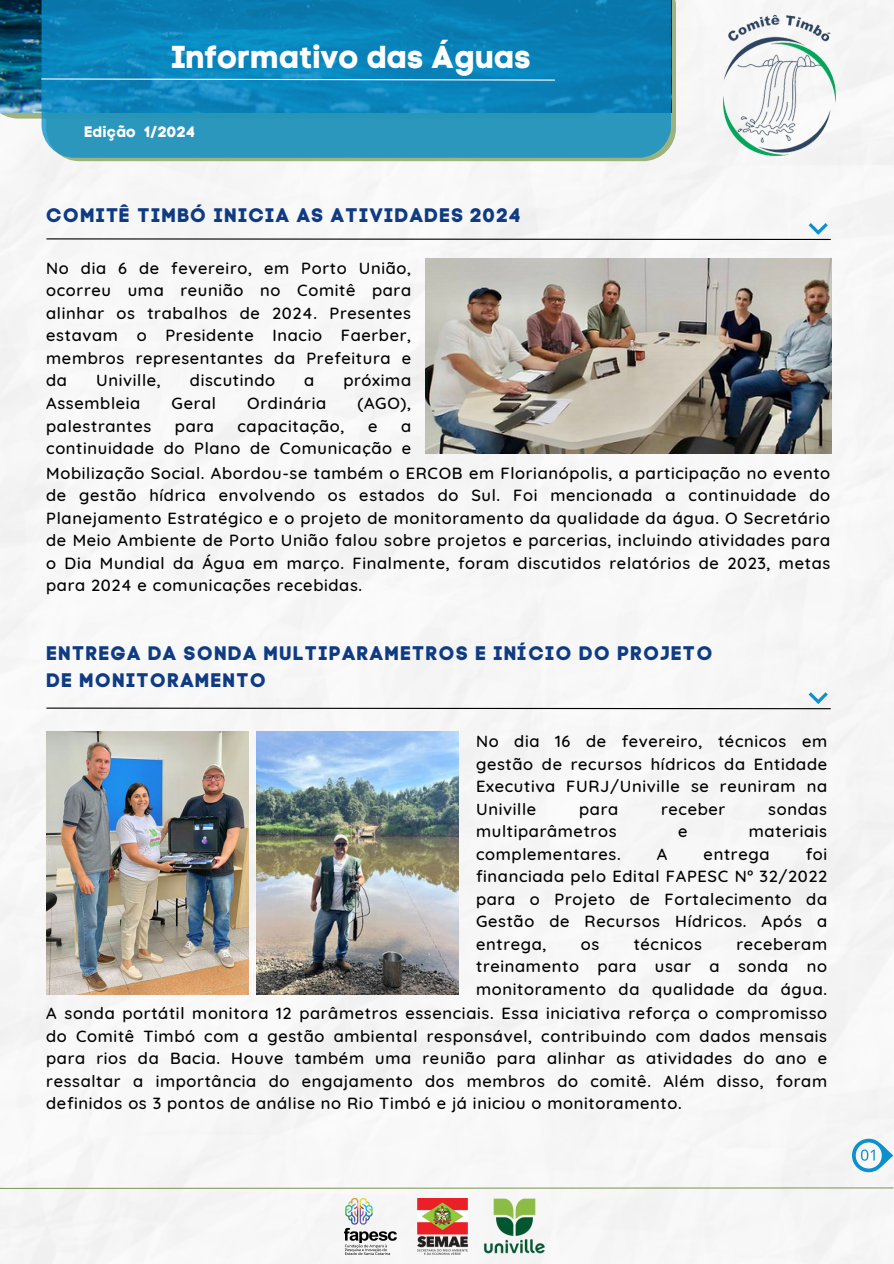
<style>
.page{position:relative;width:894px;height:1264px;background:#fff}
.page>*{position:absolute;margin:0;border:0;box-sizing:border-box;transform-origin:0 0}
.t1{font:31.5px "Code Pro Bold LC";color:#fff}
.t2{font:19.5px/27px "Code Pro Bold LC";letter-spacing:.06em;color:#0f3b83}
.t3{font:500 16.5px/22.5px "Quicksand";letter-spacing:.04em;color:#000;text-align:justify}
.t4{font:15px "Code Pro Bold LC";letter-spacing:.02em;color:#fff}
.s1{color:#fff}
</style>
<div class="page">
<img style="left:0;top:0;width:893px;height:1263px">
<img style="left:46px;top:732px;width:203px;height:262px">
<img style="left:257px;top:732px;width:201px;height:262px">
<svg style="left:0;top:1186px;width:893px;height:3px"></svg>
<img style="left:479px;top:1194px;width:70px;height:63px">
<img style="left:344px;top:1198px;width:52px;height:55px">
<img style="left:417px;top:1198px;width:50px;height:55px">
<img style="left:721px;top:10px;width:116px;height:151px">
<svg style="left:46px;top:0;width:629px;height:161px;background:#9db186"></svg>
<img style="left:0;top:0;width:42px;height:113px">
<svg style="left:42px;top:0;width:629px;height:158px;background:#1588b9"></svg>
<svg style="left:41px;top:78px;width:514px;height:3px;background:#67b2d5"></svg>
<svg style="left:851px;top:1138px;width:42px;height:34px"></svg>
<img style="left:425px;top:259px;width:405px;height:194px">
<svg style="left:46px;top:223px;width:785px;height:17px"></svg>
<svg style="left:46px;top:692px;width:785px;height:17px"></svg>
<p class="t1" style="left:171px;top:38px;width:361px">Informativo das Águas</p>
<p class="t4" style="left:84px;top:123px;width:112px">Edição 1/2024</p>
<p class="t2" style="left:46px;top:202px;width:476px">COMITÊ TIMBÓ INICIA AS ATIVIDADES 2024</p>
<p class="t3" style="left:46px;top:256px;width:366px">No dia 6 de fevereiro, em Porto União, ocorreu uma reunião no Comitê para alinhar os trabalhos de 2024. Presentes estavam o Presidente Inacio Faerber, membros representantes da Prefeitura e da</p>
<p class="t3" style="left:96px;top:369px;width:66px">Univille,</p>
<p class="t3" style="left:190px;top:369px;width:87px">discutindo</p>
<p class="t3" style="left:304px;top:369px;width:12px">a</p>
<p class="t3" style="left:343px;top:369px;width:69px">próxima</p>
<p class="t3" style="left:46px;top:391px;width:96px">Assembleia</p>
<p class="t3" style="left:171px;top:391px;width:46px">Geral</p>
<p class="t3" style="left:247px;top:391px;width:80px">Ordinária</p>
<p class="t3" style="left:357px;top:391px;width:55px">(AGO),</p>
<p class="t3" style="left:46px;top:414px;width:107px">palestrantes</p>
<p class="t3" style="left:175px;top:414px;width:41px">para</p>
<p class="t3" style="left:237px;top:414px;width:108px">capacitação,</p>
<p class="t3" style="left:368px;top:414px;width:11px">e</p>
<p class="t3" style="left:46px;top:414px;width:366px;text-indent:355px">a continuidade do Plano de Comunicação e <span class="s1">Mobilização Social.</span></p>
<h2 class="t3" style="left:46px;top:461px;width:785px">Mobilização Social. Abordou-se também o ERCOB em Florianópolis, a participação no evento de gestão hídrica envolvendo os estados do Sul. Foi mencionada a continuidade do Planejamento Estratégico e o projeto de monitoramento da qualidade da água. O Secretário de Meio Ambiente de Porto União falou sobre projetos e parcerias, incluindo atividades para o Dia Mundial da Água em março. Finalmente, foram discutidos relatórios de 2023, metas para 2024 e comunicações recebidas.</h2>
<p class="t2" style="left:46px;top:639px;width:667px">ENTREGA DA SONDA MULTIPARAMETROS E INÍCIO DO PROJETO<br>DE MONITORAMENTO</p>
<p class="t3" style="left:476px;top:729px;width:352px">No dia 16 de fevereiro, técnicos em gestão de recursos hídricos da Entidade Executiva FURJ/Univille se reuniram na Univille</p>
<p class="t3" style="left:579px;top:797px;width:41px">para</p>
<p class="t3" style="left:661px;top:797px;width:66px">receber</p>
<p class="t3" style="left:768px;top:797px;width:60px">sondas</p>
<p class="t3" style="left:476px;top:819px;width:142px">multiparâmetros</p>
<p class="t3" style="left:677px;top:819px;width:11px">e</p>
<p class="t3" style="left:748px;top:819px;width:80px">materiais</p>
<p class="t3" style="left:476px;top:842px;width:146px">complementares.</p>
<p class="t3" style="left:656px;top:842px;width:12px">A</p>
<p class="t3" style="left:703px;top:842px;width:67px">entrega</p>
<p class="t3" style="left:476px;top:842px;width:352px;text-indent:329px">foi financiada pelo Edital FAPESC Nº 32/2022 para o Projeto de Fortalecimento da Gestão de Recursos Hídricos. Após a entrega,</p>
<p class="t3" style="left:476px;top:932px;width:352px;text-indent:260px">receberam treinamento para usar a sonda no monitoramento da qualidade da água. <span class="s1">......</span></p>
<p class="t3" style="left:580px;top:932px;width:20px">os</p>
<p class="t3" style="left:633px;top:932px;width:70px">técnicos</p>
<p class="t3" style="left:46px;top:1001px;width:782px">A sonda portátil monitora 12 parâmetros essenciais. Essa iniciativa reforça o compromisso do Comitê Timbó com a gestão ambiental responsável, contribuindo com dados mensais para rios da Bacia. Houve também uma reunião para alinhar as atividades do ano e ressaltar a importância do engajamento dos membros do comitê. Além disso, foram definidos os 3 pontos de análise no Rio Timbó e já iniciou o monitoramento.</p>
</div>
